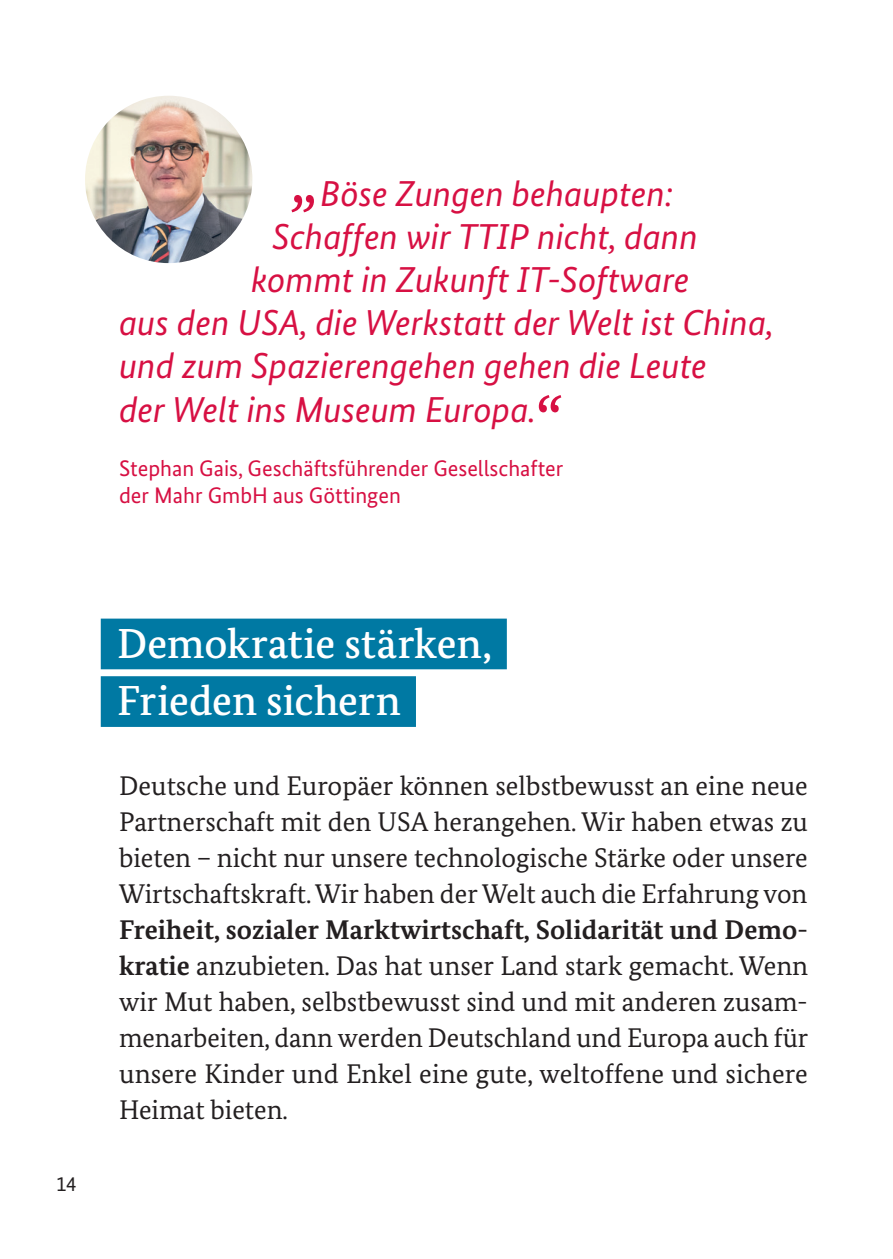
<style>
.page{position:relative;width:893px;height:1259px;background:#fff}
.page>*{position:absolute;margin:0;border:0;box-sizing:border-box;transform-origin:0 0}
.t1{font:italic 72px "Bundes Sans";color:#d71043}
.t2{font:500 42px/57.6px "Bundes Serif";color:#fff}
.t3{font:italic 36px "Bundes Sans";color:#d71043}
.t4{font:27px/36px "Bundes Serif";letter-spacing:.005em;color:#231f20;text-align:justify}
.t5{font:22.5px/27px "Bundes Sans";color:#d71043}
.t6{font:21px "Bundes Sans";color:#231f20}
.s1{font-weight:700}
</style>
<div class="page">
<div style="left:101px;top:618px;width:406px;height:51px;background:#0079a3"></div>
<div style="left:101px;top:676px;width:315px;height:51px;background:#0079a3"></div>
<img style="left:85px;top:96px;width:167px;height:167px;border-radius:84px">
<p class="t3" style="left:320px;top:171px;width:355px">Böse Zungen behaupten:</p>
<p class="t3" style="left:272px;top:214px;width:427px">Schaffen wir TTIP nicht, dann</p>
<p class="t3" style="left:251px;top:258px;width:440px">kommt in Zukunft IT-Software</p>
<p class="t3" style="left:119px;top:301px;width:657px">aus den USA, die Werkstatt der Welt ist China,</p>
<p class="t3" style="left:119px;top:344px;width:589px">und zum Spazierengehen gehen die Leute</p>
<p class="t3" style="left:119px;top:387px;width:419px">der Welt ins Museum Europa.</p>
<h1 class="t1" style="left:293px;top:134px;width:29px">„</h1>
<h1 class="t1" style="left:533px;top:377px;width:29px">“</h1>
<p class="t5" style="left:119px;top:454px;width:446px">Stephan Gais, Geschäftsführender Gesellschafter der Mahr GmbH aus Göttingen</p>
<p class="t6" style="left:56px;top:1171px;width:22px">14</p>
<h1 class="t2" style="left:117px;top:614px;width:376px">Demokratie stärken,<br>Frieden sichern</h1>
<p class="t4" style="left:119px;top:767px;width:691px">Deutsche und Europäer können selbstbewusst an eine neue Partnerschaft mit den USA herangehen. Wir haben etwas zu bieten – nicht nur unsere technologische Stärke oder unsere Wirtschaftskraft. Wir haben der Welt auch die Erfahrung von <span class="s1">Freiheit, sozialer Marktwirtschaft, Solidarität und Demo&shy;kratie</span> anzubieten. Das hat unser Land stark gemacht. Wenn wir Mut haben, selbstbewusst sind und mit anderen zusam&shy;menarbeiten, dann werden Deutschland und Europa auch für unsere Kinder und Enkel eine gute, weltoffene und sichere Heimat bieten.</p>
</div>
